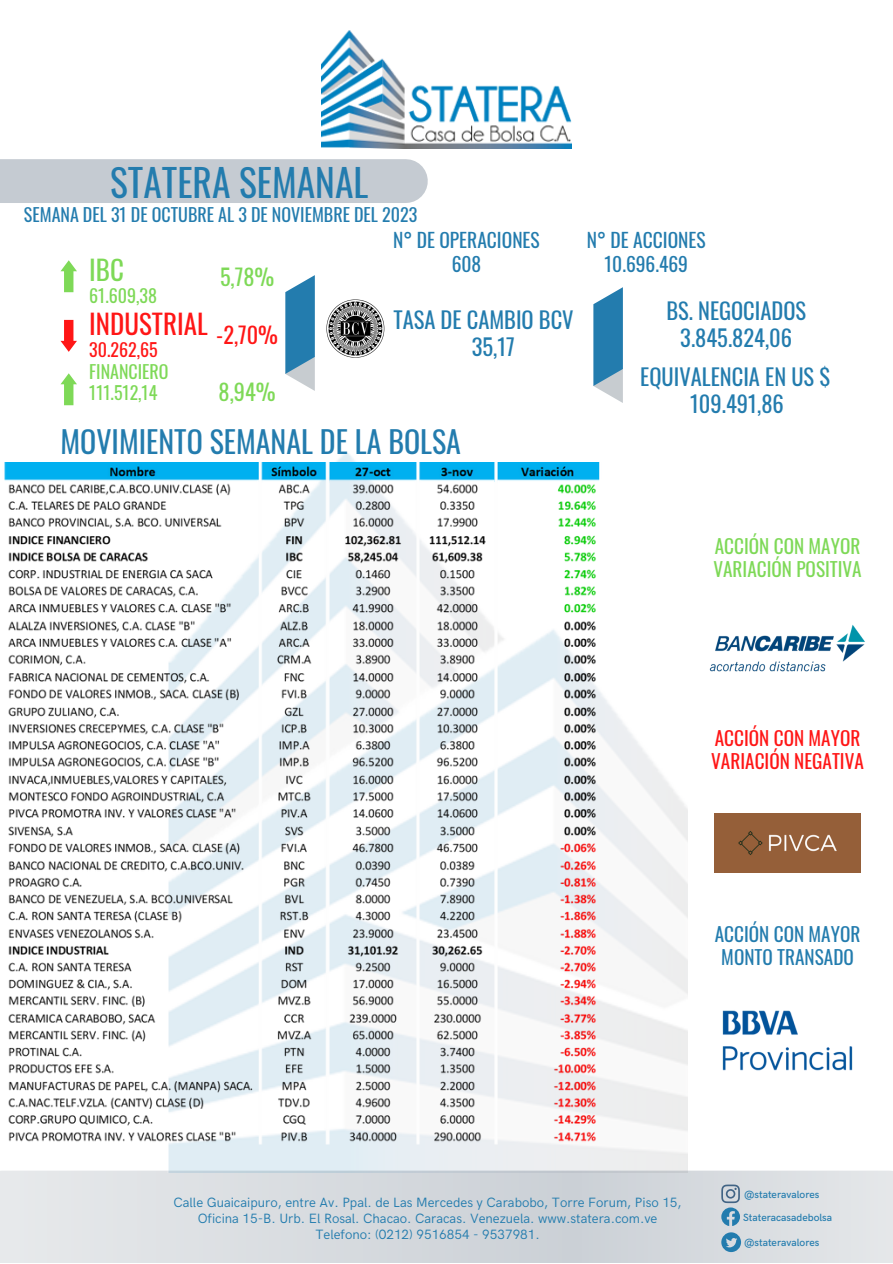
<style>
.page{position:relative;width:893px;height:1264px;background:#fff}
.page>*{position:absolute;margin:0;border:0;box-sizing:border-box;transform-origin:0 0}
.t1{font:37.5px "Oswald";color:#237cae}
.t2{font:30px "Oswald";color:#237cae}
.t3{font:27px "Oswald";color:#ff1616}
.t4{font:27px "Oswald";color:#7ed957}
.t5{font:22.5px/27px "Oswald";color:#237cae;text-align:center}
.t6{font:22.2px "Oswald";color:#7ed957}
.t7{font:22.2px "Oswald";color:#ff1616}
.t8{font:19.5px "Oswald";color:#237cae}
.t9{font:19.2px/22.8px "Oswald";color:#7ed957}
.t10{font:19.2px/22.8px "Oswald";color:#ff1616}
.t11{font:19.2px/22.8px "Oswald";color:#237cae;text-align:center}
.t12{font:18px "Oswald";color:#237cae}
.t13{font:18px "Oswald";color:#7ed957}
.t14{font:18px "Oswald";color:#ff1616}
.t15{font:13.5px/15.8px "HK Grotesk";color:#237cae;text-align:center}
.t16{font:500 10.5px "HK Grotesk";color:#237cae}
</style>
<div class="page">
<svg style="left:593px;top:287px;width:30px;height:116px;background:#5e9cc0"></svg>
<svg style="left:0;top:1170px;width:892px;height:92px;background:#d8dce0"></svg>
<svg style="left:721px;top:1184px;width:19px;height:41px"></svg>
<svg style="left:721px;top:1232px;width:20px;height:19px"></svg>
<svg style="left:285px;top:275px;width:30px;height:116px;background:#5e9cbf"></svg>
<img style="left:327px;top:300px;width:57px;height:57px">
<svg style="left:60px;top:374px;width:17px;height:31px"></svg>
<svg style="left:60px;top:261px;width:17px;height:31px"></svg>
<svg style="left:60px;top:320px;width:17px;height:31px"></svg>
<div style="left:0;top:159px;width:406px;height:44px;background:#c5cbd2"></div>
<img style="left:321px;top:30px;width:251px;height:118px">
<img style="left:4px;top:462px;width:601px;height:707px">
<img style="left:709px;top:624px;width:156px;height:48px">
<div style="left:715px;top:813px;width:145px;height:59px;background:#955f39"></div>
<img style="left:722px;top:1010px;width:131px;height:61px">
<p class="t1" style="left:110px;top:153px;width:259px">STATERA SEMANAL</p>
<p class="t12" style="left:24px;top:200px;width:395px">SEMANA DEL 31 DE OCTUBRE AL 3 DE NOVIEMBRE DEL 2023</p>
<p class="t4" style="left:89px;top:248px;width:36px">IBC</p>
<p class="t13" style="left:89px;top:282px;width:69px">61.609,38</p>
<p class="t3" style="left:89px;top:302px;width:120px">INDUSTRIAL</p>
<p class="t14" style="left:89px;top:336px;width:70px">30.262,65</p>
<p class="t13" style="left:89px;top:357px;width:81px">FINANCIERO</p>
<p class="t13" style="left:89px;top:378px;width:70px">111.512,14</p>
<p class="t6" style="left:220px;top:260px;width:56px">5,78%</p>
<p class="t7" style="left:216px;top:317px;width:63px">-2,70%</p>
<p class="t6" style="left:219px;top:374px;width:59px">8,94%</p>
<p class="t8" style="left:393px;top:225px;width:148px">N° DE OPERACIONES</p>
<p class="t8" style="left:451px;top:249px;width:31px">608</p>
<p class="t5" style="left:393px;top:305px;width:182px">TASA DE CAMBIO BCV</p>
<p class="t5" style="left:471px;top:332px;width:45px">35,17</p>
<p class="t2" style="left:60px;top:418px;width:402px">MOVIMIENTO SEMANAL DE LA BOLSA</p>
<p class="t8" style="left:587px;top:225px;width:120px">N° DE ACCIONES</p>
<p class="t8" style="left:604px;top:249px;width:85px">10.696.469</p>
<p class="t5" style="left:666px;top:297px;width:141px">BS. NEGOCIADOS</p>
<p class="t5" style="left:680px;top:324px;width:113px">3.845.824,06</p>
<p class="t5" style="left:640px;top:362px;width:192px">EQUIVALENCIA EN US $<br>109.491,86</p>
<p class="t9" style="left:713px;top:533px;width:150px">ACCIÓN CON MAYOR<br>VARIACIÓN POSITIVA</p>
<p class="t10" style="left:711px;top:726px;width:154px">ACCIÓN CON MAYOR<br>VARIACIÓN NEGATIVA</p>
<p class="t11" style="left:714px;top:921px;width:147px">ACCIÓN CON MAYOR<br>MONTO TRANSADO</p>
<p class="t15" style="left:173px;top:1194px;width:509px">Calle Guaicaipuro, entre Av. Ppal. de Las Mercedes y Carabobo, Torre Forum, Piso 15,<br>Oficina 15-B. Urb. El Rosal. Chacao. Caracas. Venezuela. www.statera.com.ve</p>
<p class="t15" style="left:315px;top:1226px;width:226px">Telefono: (0212) 9516854 - 9537981.</p>
<p class="t16" style="left:744px;top:1188px;width:77px">@stateravalores</p>
<p class="t16" style="left:743px;top:1211px;width:91px">Stateracasadebolsa</p>
<p class="t16" style="left:744px;top:1236px;width:77px">@stateravalores</p>
</div>
